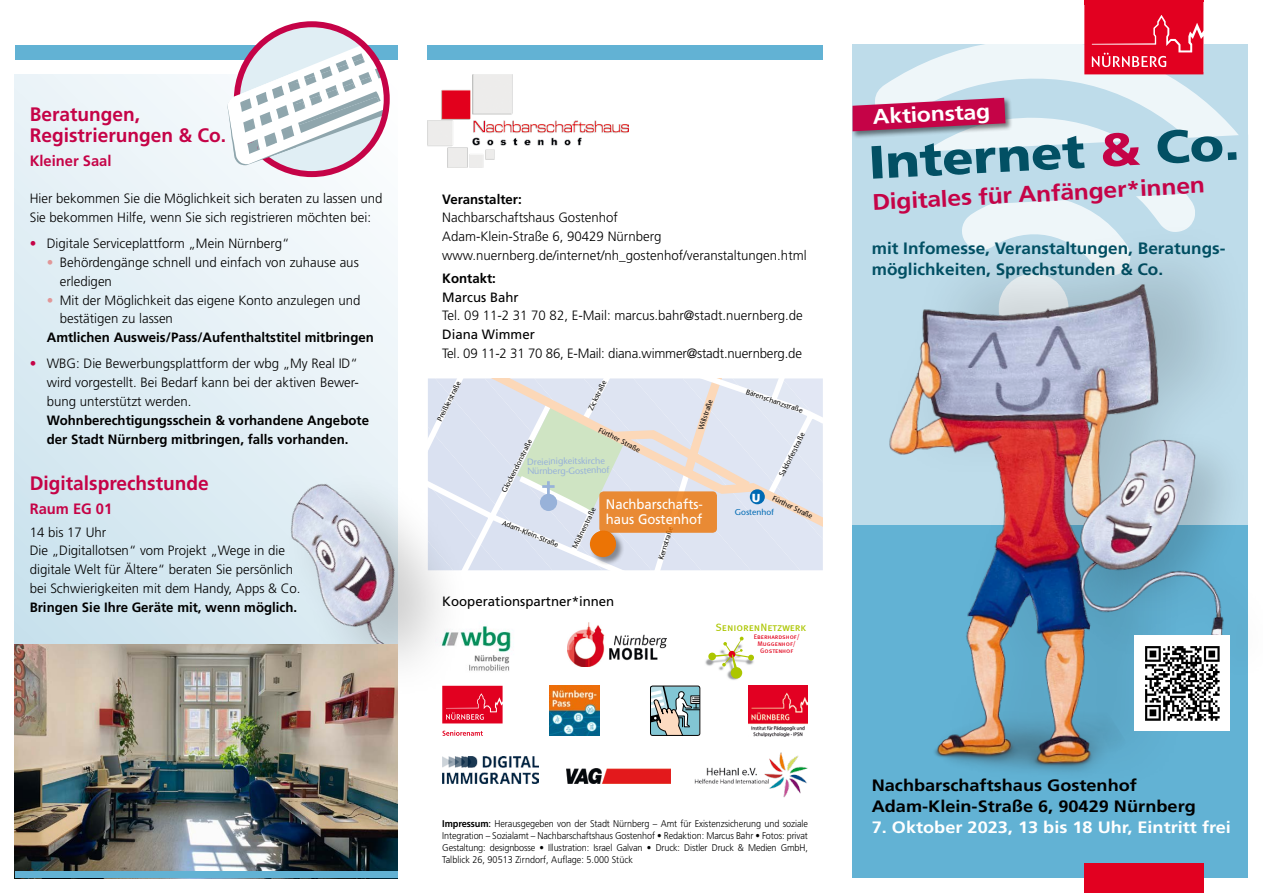
<style>
.page{position:relative;width:1263px;height:893px;background:#fff}
.page>*{position:absolute;margin:0;border:0;box-sizing:border-box;transform-origin:0 0}
.t1{font:900 46.5px "Frutiger";color:#025064;scale:1.1 1}
.t2{font:700 22.5px "Frutiger";color:#c50347;scale:1.1 1}
.t3{font:700 21px "Frutiger";color:#fff;scale:1.1 1}
.t4{font:700 19.5px/21px "Frutiger";color:#c50347}
.t5{font:700 16.5px/21px "Frutiger";color:#025064;scale:1.04 1}
.t6{font:700 16.5px/21px "Frutiger";color:#000;scale:1.1 1}
.t7{font:700 16.5px "Frutiger";color:#fff;scale:1.1 1}
.t8{font:700 15px "Frutiger";color:#c50347}
.t9{font:13.8px/15.3px "Frutiger";color:#fff;scale:.95 1}
.t10{font:300 13.5px/18.8px "Frutiger";color:#000}
.t11{font:700 13.5px/19.2px "Frutiger";color:#000}
.t12{font:13.5px "Frutiger";color:#000}
.t13{font:10.8px "Meta Book LF Caps";color:#acc600}
.t14{font:300 9.75px/12px "Frutiger";color:#000;text-align:justify;scale:.93 1}
.t15{font:9.15px/9.6px "Stone Sans";color:#98b2d9}
.t16{font:8.55px "Stone Sans";color:#006ab3}
.t17{font:7.35px "Stone Sans";color:#000}
.t18{font:6.6px/6.8px "Meta Book LF Caps";letter-spacing:-.005em;color:#e2001a;text-align:center}
.s1{color:#c50347}
.s2{color:#e19798}
.s3{font-weight:700}
.s4{font-weight:400}
</style>
<div class="page">
<svg style="left:15px;top:74px;width:383px;height:570px"></svg>
<div style="left:853px;top:525px;width:395px;height:353px;background:#62b2d4"></div>
<div style="left:1084px;top:863px;width:119px;height:30px;background:#e20020"></div>
<img style="left:550px;top:686px;width:49px;height:50px">
<svg style="left:652px;top:687px;width:46px;height:47px;background:#9bb2b3"></svg>
<div style="left:650px;top:685px;width:50px;height:51px;border:1px solid #000;border-radius:2px"></div>
<img style="left:474px;top:626px;width:37px;height:45px">
<img style="left:567px;top:622px;width:100px;height:44px">
<img style="left:705px;top:636px;width:55px;height:50px">
<div style="left:731px;top:667px;width:11px;height:11px;background:#acc600;border-radius:50%"></div>
<div style="left:708px;top:653px;width:8px;height:7px;background:#acc600;border-radius:50%"></div>
<svg style="left:714px;top:637px;width:40px;height:32px"></svg>
<img style="left:567px;top:769px;width:103px;height:14px">
<img style="left:442px;top:757px;width:96px;height:26px">
<img style="left:694px;top:752px;width:114px;height:45px">
<svg style="left:874px;top:38px;width:374px;height:60px;background:#dbebf2"></svg>
<svg style="left:1084px;top:0;width:119px;height:74px;background:#e41432"></svg>
<img style="left:427px;top:74px;width:201px;height:93px">
<div style="left:882px;top:212px;width:378px;height:588px;background:#000;opacity:.15"></div>
<img style="left:859px;top:346px;width:351px;height:445px">
<div style="left:1072px;top:427px;width:191px;height:260px;background:#000;opacity:.15"></div>
<img style="left:1067px;top:421px;width:184px;height:238px">
<img style="left:1134px;top:635px;width:96px;height:96px">
<div style="left:15px;top:45px;width:383px;height:15px;background:#62b2d4"></div>
<div style="left:427px;top:45px;width:396px;height:15px;background:#62b2d4"></div>
<svg style="left:227px;top:24px;width:160px;height:142px"></svg>
<div style="left:851px;top:96px;width:162px;height:43px;background:#000;opacity:.5"></div>
<svg style="left:852px;top:98px;width:396px;height:248px;background:#c0cfdd"></svg>
<div style="left:280px;top:466px;width:194px;height:252px;background:#000;opacity:.2"></div>
<img style="left:232px;top:452px;width:166px;height:192px">
<img style="left:15px;top:644px;width:383px;height:228px">
<div style="left:15px;top:872px;width:383px;height:6px;background:#62b2d4"></div>
<svg style="left:442px;top:686px;width:61px;height:37px;background:#e41633"></svg>
<svg style="left:442px;top:730px;width:41px;height:6px"></svg>
<img style="left:748px;top:686px;width:60px;height:50px">
<svg style="left:428px;top:378px;width:395px;height:192px;background:#e0dddd"></svg>
<h3 class="t4" style="left:30px;top:104px;width:198px">Beratungen,<br>Registrierungen &amp; Co.</h3>
<p class="t8" style="left:30px;top:152px;width:83px">Kleiner Saal</p>
<p class="t10" style="left:30px;top:189px;width:354px">Hier bekommen Sie die Möglichkeit sich beraten zu lassen und<br>Sie bekommen Hilfe, wenn Sie sich registrieren möchten bei:</p>
<p class="t10" style="left:30px;top:234px;width:261px"><span class="s1">•</span> Digitale Serviceplattform „Mein Nürnberg“</p>
<p class="t10" style="left:60px;top:253px;width:301px;text-indent:-13px"><span class="s2">•</span> Behördengänge schnell und einfach von zuhause aus erledigen</p>
<p class="t10" style="left:60px;top:291px;width:302px;text-indent:-13px"><span class="s2">•</span> Mit der Möglichkeit das eigene Konto anzulegen und bestätigen zu lassen</p>
<p class="t11" style="left:47px;top:328px;width:329px">Amtlichen Ausweis/Pass/Aufenthaltstitel mitbringen</p>
<p class="t10" style="left:47px;top:354px;width:314px;text-align:justify;text-indent:-17px"><span class="s1">•</span> WBG: Die Bewerbungsplattform der wbg „My Real ID“ wird vorgestellt. Bei Bedarf kann bei der aktiven Bewer&shy;bung unterstützt werden.</p>
<p class="t11" style="left:47px;top:410px;width:324px">Wohnberechtigungsschein &amp; vorhandene Angebote der Stadt Nürnberg mitbringen, falls vorhanden.</p>
<h3 class="t4" style="left:30px;top:473px;width:181px">Digitalsprechstunde</h3>
<p class="t8" style="left:30px;top:500px;width:84px">Raum EG 01</p>
<p class="t10" style="left:30px;top:523px;width:272px">14 bis 17 Uhr<br>Die „Digitallotsen“ vom Projekt „Wege in die digitale Welt für Ältere“ beraten Sie persönlich bei Schwierigkeiten mit dem Handy, Apps &amp; Co.</p>
<p class="t11" style="left:30px;top:598px;width:269px">Bringen Sie Ihre Geräte mit, wenn möglich.</p>
<p class="t11" style="left:442px;top:189px;width:81px">Veranstalter:</p>
<p class="t10" style="left:442px;top:208px;width:366px">Nachbarschaftshaus Gostenhof<br>Adam-Klein-Straße 6, 90429 Nürnberg www.nuernberg.de/internet/nh_gostenhof/veranstaltungen.html</p>
<p class="t11" style="left:442px;top:268px;width:55px">Kontakt:</p>
<p class="t12" style="left:442px;top:289px;width:78px">Marcus Bahr</p>
<p class="t10" style="left:442px;top:306px;width:362px">Tel. 09 11-2 31 70 82, E-Mail: marcus.bahr@stadt.nuernberg.de</p>
<p class="t12" style="left:442px;top:327px;width:94px">Diana Wimmer</p>
<p class="t10" style="left:442px;top:344px;width:361px">Tel. 09 11-2 31 70 86, E-Mail: diana.wimmer@stadt.nuernberg.de</p>
<p class="t17" style="left:586px;top:408px;width:34px;rotate:-64deg">Zickstraße</p>
<p class="t17" style="left:435px;top:418px;width:45px;rotate:-63deg">Preißlerstraße</p>
<p class="t17" style="left:748px;top:387px;width:61px;rotate:19deg">Bärenschanzstraße</p>
<p class="t17" style="left:601px;top:425px;width:47px;rotate:27deg">Fürther Straße</p>
<p class="t17" style="left:696px;top:428px;width:33px;rotate:-72deg">Willstraße</p>
<p class="t17" style="left:777px;top:474px;width:50px;rotate:-63deg">Saldorferstraße</p>
<p class="t17" style="left:500px;top:490px;width:60px;rotate:-63deg">Glockendonstraße</p>
<p class="t17" style="left:504px;top:518px;width:62px;rotate:22deg">Adam-Klein-Straße</p>
<p class="t17" style="left:656px;top:558px;width:36px;rotate:-73deg">Kernstraße</p>
<p class="t15" style="left:527px;top:457px;width:84px;rotate:-1deg">Dreieinigkeitskirche<br>Nürnberg-Gostenhof</p>
<p class="t9" style="left:606px;top:496px;width:104px">Nachbarschafts&shy;haus Gostenhof</p>
<p class="t17" style="left:775px;top:493px;width:45px;rotate:26deg">Fürther Straße</p>
<p class="t17" style="left:570px;top:546px;width:46px;rotate:-64deg">Müllnerstraße</p>
<p class="t16" style="left:735px;top:507px;width:40px">Gostenhof</p>
<p class="t12" style="left:442px;top:593px;width:174px">Kooperationspartner*innen</p>
<p class="t13" style="left:715px;top:621px;width:92px">SeniorenNetzwerk</p>
<p class="t18" style="left:754px;top:633px;width:47px">Eberhardshof/<br>Muggenhof/<br>Gostenhof</p>
<p class="t14" style="left:442px;top:817px;width:395px"><span class="s3">Impressum</span><span class="s4">:</span> Herausgegeben von der Stadt Nürnberg – Amt für Existenzsicherung und soziale Integration – Sozialamt – Nachbarschaftshaus Gostenhof • Redaktion: Marcus Bahr • Fotos: privat Gestaltung: designbosse • Illustration: Israel Galvan • Druck: Distler Druck &amp; Medien GmbH, Talblick 26, 90513 Zirndorf, Auflage: 5.000 Stück</p>
<h3 class="t3" style="left:872px;top:105px;width:108px;rotate:-3deg">Aktionstag</h3>
<h1 class="t1" style="left:867px;top:135px;width:339px;rotate:-3deg">Internet <span class="s1">&amp;</span> Co.</h1>
<h2 class="t2" style="left:871px;top:189px;width:304px;rotate:-3deg">Digitales für Anfänger*innen</h2>
<p class="t5" style="left:872px;top:238px;width:342px">mit Infomesse, Veranstaltungen, Beratungs&shy;möglichkeiten, Sprechstunden &amp; Co.</p>
<p class="t6" style="left:872px;top:775px;width:296px">Nachbarschaftshaus Gostenhof<br>Adam-Klein-Straße 6, 90429 Nürnberg</p>
<p class="t7" style="left:872px;top:818px;width:328px">7. Oktober 2023, 13 bis 18 Uhr, Eintritt frei</p>
</div>
